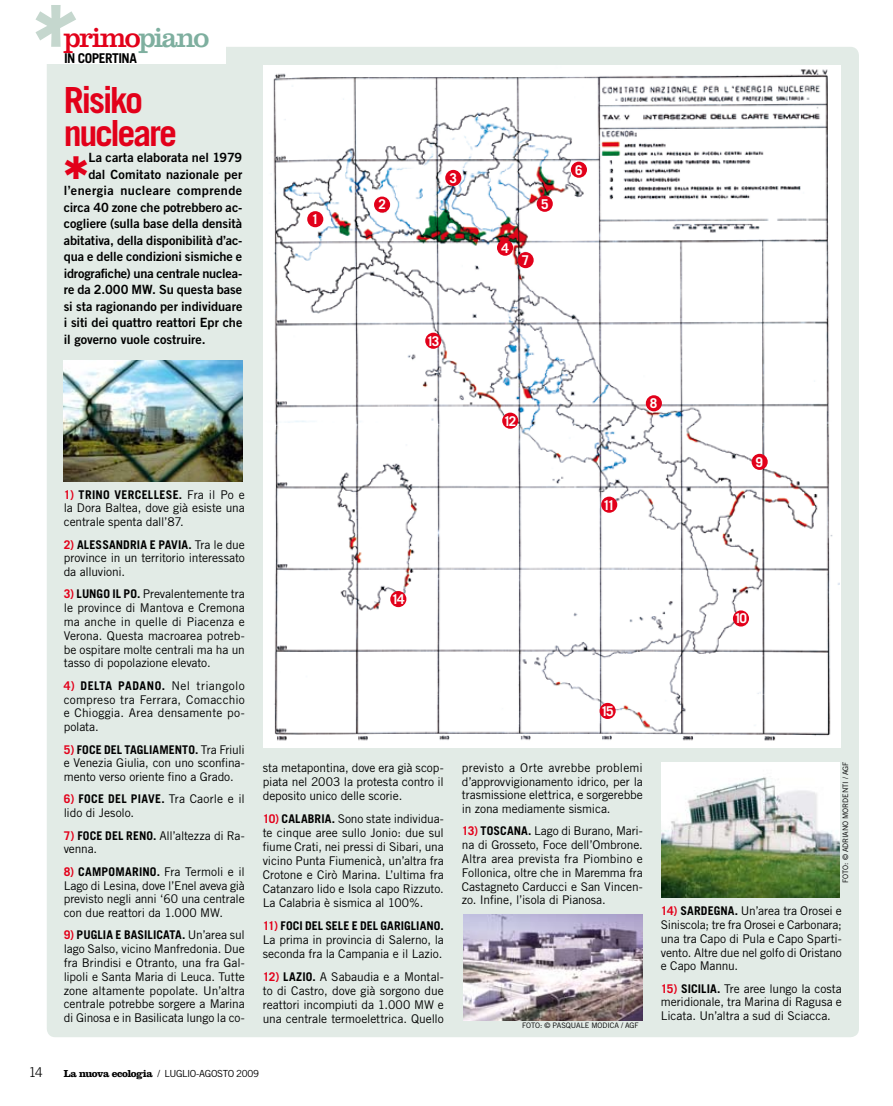
<style>
.page{position:relative;width:893px;height:1106px;background:#fff}
.page>*{position:absolute;margin:0;border:0;box-sizing:border-box;transform-origin:0 0}
.t1{font:700 36px/33px "Trade Gothic LT Std";color:#e2001a}
.t2{font:28.5px "Clarendon LT Std";letter-spacing:-.06em;color:#e2001a}
.t3{font:700 13.5px "Trade Gothic LT Std";letter-spacing:-.15em;color:#fff}
.t4{font:700 13.5px "Trade Gothic LT Std";letter-spacing:-.035em;color:#000}
.t5{font:300 13.5px "Trade Gothic LT Std";color:#000}
.t6{font:12.75px "Trade Gothic LT Std Bd 2";color:#000}
.t7{font:12.75px "Trade Gothic LT Std Bd 2";letter-spacing:.035em;color:#000}
.t8{font:12px/13.8px "Trade Gothic LT Std";letter-spacing:-.005em;color:#000;text-align:justify}
.t9{font:700 12px "Trade Gothic LT Std";letter-spacing:-.035em;color:#000}
.t10{font:9.75px "Trade Gothic LT Std";letter-spacing:-.045em;color:#000}
.t11{font:7.5px "Trade Gothic LT Std";letter-spacing:-.01em;color:#000}
.s1{color:#7eaf9f}
.s2{font-weight:700}
.s3{color:#e2001a}
.s4{font-weight:700;color:#e2001a}
.s5{font-family:"Clarendon LT Std";font-weight:700;font-size:10.5px}
</style>
<div class="page">
<div style="left:47px;top:47px;width:812px;height:990px;background:#e2ebe6;border-radius:9px"></div>
<img style="left:264px;top:65px;width:576px;height:683px">
<div style="left:307px;top:211px;width:16px;height:16px;background:#e2001a;border-radius:50%"></div>
<div style="left:374px;top:196px;width:16px;height:17px;background:#e2001a;border-radius:50%"></div>
<div style="left:445px;top:170px;width:16px;height:16px;background:#e2001a;border-radius:50%"></div>
<div style="left:497px;top:240px;width:16px;height:16px;background:#e2001a;border-radius:50%"></div>
<div style="left:537px;top:196px;width:16px;height:16px;background:#e2001a;border-radius:50%"></div>
<div style="left:571px;top:162px;width:16px;height:16px;background:#e2001a;border-radius:50%"></div>
<div style="left:518px;top:252px;width:16px;height:16px;background:#e2001a;border-radius:50%"></div>
<div style="left:425px;top:333px;width:16px;height:16px;background:#e2001a;border-radius:50%"></div>
<div style="left:502px;top:412px;width:16px;height:17px;background:#e2001a;border-radius:50%"></div>
<div style="left:601px;top:496px;width:16px;height:17px;background:#e2001a;border-radius:50%"></div>
<div style="left:646px;top:395px;width:16px;height:16px;background:#e2001a;border-radius:50%"></div>
<div style="left:752px;top:454px;width:16px;height:16px;background:#e2001a;border-radius:50%"></div>
<div style="left:733px;top:610px;width:16px;height:16px;background:#e2001a;border-radius:50%"></div>
<div style="left:600px;top:703px;width:16px;height:16px;background:#e2001a;border-radius:50%"></div>
<div style="left:390px;top:591px;width:16px;height:16px;background:#e2001a;border-radius:50%"></div>
<img style="left:463px;top:914px;width:179px;height:106px">
<img style="left:661px;top:762px;width:179px;height:135px">
<img style="left:64px;top:360px;width:178px;height:121px">
<div style="left:0;top:0;width:226px;height:64px;background:#fff"></div>
<svg style="left:36px;top:5px;width:40px;height:42px"></svg>
<h2 class="t2" style="left:64px;top:21px;width:147px">primo<span class="s1">piano</span></h2>
<p class="t4" style="left:64px;top:50px;width:74px">in copertina</p>
<h1 class="t1" style="left:64px;top:83px;width:115px">Risiko nucleare</h1>
<p class="t6" style="left:88px;top:150px;width:155px">La carta elaborata nel 1979</p>
<p class="t6" style="left:88px;top:166px;width:155px">dal Comitato nazionale per</p>
<p class="t7" style="left:64px;top:183px;width:180px">l’energia nucleare comprende</p>
<p class="t6" style="left:64px;top:199px;width:180px">circa 40 zone che potrebbero ac-</p>
<p class="t6" style="left:64px;top:216px;width:180px">cogliere (sulla base della densità</p>
<p class="t6" style="left:64px;top:232px;width:180px">abitativa, della disponibilità d’ac-</p>
<p class="t6" style="left:64px;top:249px;width:180px">qua e delle condizioni sismiche e</p>
<p class="t6" style="left:64px;top:265px;width:180px">idrografiche) una centrale nuclea-</p>
<p class="t6" style="left:64px;top:282px;width:180px">re da 2.000 MW. Su questa base</p>
<p class="t6" style="left:64px;top:298px;width:180px">si sta ragionando per individuare</p>
<p class="t6" style="left:64px;top:315px;width:180px">i siti dei quattro reattori Epr che</p>
<p class="t6" style="left:64px;top:331px;width:143px">il governo vuole costruire.</p>
<p class="t3" style="left:312px;top:211px;width:9px">1</p>
<p class="t3" style="left:378px;top:196px;width:9px">2</p>
<p class="t3" style="left:450px;top:170px;width:9px">3</p>
<p class="t3" style="left:426px;top:332px;width:15px">13</p>
<p class="t3" style="left:501px;top:239px;width:9px">4</p>
<p class="t3" style="left:541px;top:195px;width:9px">5</p>
<p class="t3" style="left:522px;top:252px;width:9px">7</p>
<p class="t3" style="left:575px;top:161px;width:9px">6</p>
<p class="t8" style="left:64px;top:487px;width:183px;text-indent:115px"><span class="s2">.</span> Fra il Po e la Dora Baltea, dove già esiste una centrale spenta dall’87.</p>
<p class="t9" style="left:64px;top:537px;width:21px"><span class="s3">2)</span> ALESSANDRIA</p>
<p class="t9" style="left:150px;top:537px;width:16px">E PAVIA</p>
<p class="t9" style="left:64px;top:487px;width:22px"><span class="s3">1)</span> TRINO</p>
<p class="t9" style="left:114px;top:487px;width:8px">VERCELLESE</p>
<p class="t8" style="left:64px;top:537px;width:183px;text-indent:125px"><span class="s2">.</span> Tra le due province in un territorio interessato da alluvioni.</p>
<p class="t8" style="left:64px;top:587px;width:183px"><span class="s4">3)</span> <span class="s2">LUNGO IL PO.</span> Prevalentemente tra le province di Mantova e Cremona ma anche in quelle di Piacenza e Verona. Questa macroarea potreb&shy;be ospitare molte centrali ma ha un tasso di popolazione elevato.</p>
<p class="t9" style="left:64px;top:678px;width:24px"><span class="s3">4)</span> DELTA</p>
<p class="t9" style="left:118px;top:678px;width:8px">PADANO</p>
<p class="t8" style="left:64px;top:678px;width:183px;text-indent:98px"><span class="s2">.</span> Nel triangolo compreso tra Ferrara, Comacchio e Chioggia. Area densamente po&shy;polata.</p>
<p class="t9" style="left:64px;top:742px;width:20px"><span class="s3">5)</span> FOCE</p>
<p class="t9" style="left:104px;top:742px;width:47px">DEL TAGLIAMENTO</p>
<p class="t8" style="left:64px;top:742px;width:183px;text-indent:131px"><span class="s2">.</span> Tra Friuli e Venezia Giulia, con uno sconfina&shy;mento verso oriente fino a Grado.</p>
<p class="t9" style="left:64px;top:791px;width:22px"><span class="s3">6)</span> FOCE</p>
<p class="t9" style="left:108px;top:791px;width:7px">DEL</p>
<p class="t9" style="left:131px;top:791px;width:7px">PIAVE</p>
<p class="t8" style="left:161px;top:792px;width:85px"><span class="s2">.</span> Tra Caorle e il</p>
<p class="t8" style="left:64px;top:806px;width:72px">lido di Jesolo.</p>
<p class="t9" style="left:64px;top:828px;width:21px"><span class="s3">7)</span> FOCE</p>
<p class="t9" style="left:105px;top:828px;width:7px">DEL</p>
<p class="t9" style="left:126px;top:828px;width:8px">RENO</p>
<p class="t8" style="left:153px;top:828px;width:93px"><span class="s2">.</span> All’altezza di Ra-</p>
<p class="t8" style="left:64px;top:842px;width:35px">venna.</p>
<p class="t9" style="left:64px;top:864px;width:23px"><span class="s3">8)</span> CAMPOMARINO</p>
<p class="t8" style="left:64px;top:864px;width:183px;text-indent:93px"><span class="s2">.</span> Fra Termoli e il Lago di Lesina, dove l’Enel aveva già previsto negli anni ‘60 una centrale con due reattori da 1.000 MW.</p>
<p class="t9" style="left:64px;top:927px;width:74px"><span class="s3">9)</span> PUGLIA E BASILICATA</p>
<p class="t8" style="left:64px;top:928px;width:183px;text-indent:118px"><span class="s2">.</span> U n’area sul lago Salso, vicino Manfredonia. Due fra Brindisi e Otranto, una fra Gal&shy;lipoli e Santa Maria di Leuca. Tutte zone altamente popolate. U n’altra centrale potrebbe sorgere a Marina di Ginosa e in Basilicata lungo la co-</p>
<p class="t3" style="left:391px;top:591px;width:15px">14</p>
<p class="t8" style="left:263px;top:760px;width:183px">sta metapontina, dove era già scop&shy;piata nel 2003 la protesta contro il deposito unico delle scorie.</p>
<p class="t9" style="left:263px;top:811px;width:27px"><span class="s3">10)</span> CALA</p>
<p class="t8" style="left:263px;top:811px;width:183px;text-indent:45px"><span class="s2">BRIA.</span> Sono state individua&shy;te cinque aree sullo Jonio: due sul fiume Crati, nei pressi di Sibari, una vicino Punta Fiumenicà, un’altra fra Crotone e Cirò Marina. L’ultima fra Catanzaro lido e I sola capo Rizzuto.<br>La Calabria è sismica al 100%.</p>
<p class="t9" style="left:263px;top:918px;width:24px"><span class="s3">11)</span> FOCI</p>
<p class="t9" style="left:305px;top:918px;width:28px">DEL SELE</p>
<p class="t9" style="left:352px;top:918px;width:66px">E DEL GARIGLIANO</p>
<p class="t9" style="left:440px;top:918px;width:5px">.</p>
<p class="t8" style="left:263px;top:932px;width:183px">La prima in provincia di Salerno, la seconda fra la Campania e il Lazio.</p>
<p class="t9" style="left:263px;top:969px;width:28px"><span class="s3">12)</span> LAZIO</p>
<p class="t8" style="left:263px;top:969px;width:183px;text-indent:50px"><span class="s2">.</span> A Sabaudia e a Montal&shy;to di Castro, dove già sorgono due reattori incompiuti da 1.000 MW e una centrale termoelettrica. Quello</p>
<p class="t3" style="left:503px;top:412px;width:14px">12</p>
<p class="t3" style="left:603px;top:496px;width:14px">11</p>
<p class="t3" style="left:650px;top:395px;width:9px">8</p>
<p class="t3" style="left:601px;top:702px;width:15px">15</p>
<p class="t3" style="left:755px;top:453px;width:9px">9</p>
<p class="t3" style="left:734px;top:610px;width:15px">10</p>
<p class="t8" style="left:462px;top:760px;width:183px">previsto a Orte avrebbe problemi d’approvvigionamento idrico, per la trasmissione elettrica, e sorgerebbe in zona mediamente sismica.</p>
<p class="t9" style="left:462px;top:823px;width:27px"><span class="s3">13)</span> TOSCANA</p>
<p class="t8" style="left:462px;top:824px;width:183px;text-indent:66px"><span class="s2">.</span> Lago di Burano, Mari&shy;na di Grosseto, Foce dell’Ombrone.<br>Altra area prevista fra Piombino e Follonica, oltre che in Maremma fra Castagneto Carducci e San Vincen&shy;zo. I nfine, l’isola di Pianosa.</p>
<p class="t11" style="left:522px;top:1021px;width:10px">FOTO</p>
<p class="t11" style="left:540px;top:1021px;width:36px">: © PASQUAL</p>
<p class="t11" style="left:585px;top:1021px;width:55px">E MODICA / AGF</p>
<p class="t11" style="left:841px;top:882px;width:122px;rotate:-90deg">FOTO: © ADRIANO MORDENTI / AGF</p>
<p class="t8" style="left:661px;top:903px;width:183px;text-indent:53px"><span class="s2">GNA.</span> U n’area tra Orosei e Siniscola; tre fra Orosei e Carbonara; una tra Capo di Pula e Capo Sparti&shy;vento. Altre due nel golfo di Oristano e Capo Mannu.</p>
<p class="t9" style="left:661px;top:981px;width:27px"><span class="s3">15)</span> SICILIA</p>
<p class="t9" style="left:661px;top:903px;width:27px"><span class="s3">14)</span> SARDE</p>
<p class="t8" style="left:661px;top:981px;width:183px;text-indent:56px"><span class="s2">.</span> Tre aree lungo la costa meridionale, tra Marina di Ragusa e Licata. U n’altra a sud di Sciacca.</p>
<p class="t5" style="left:29px;top:1064px;width:15px">14</p>
<p class="t10" style="left:64px;top:1067px;width:197px"><span class="s5">La nuova ecologia</span> / luglio-agosto 2009</p>
</div>
